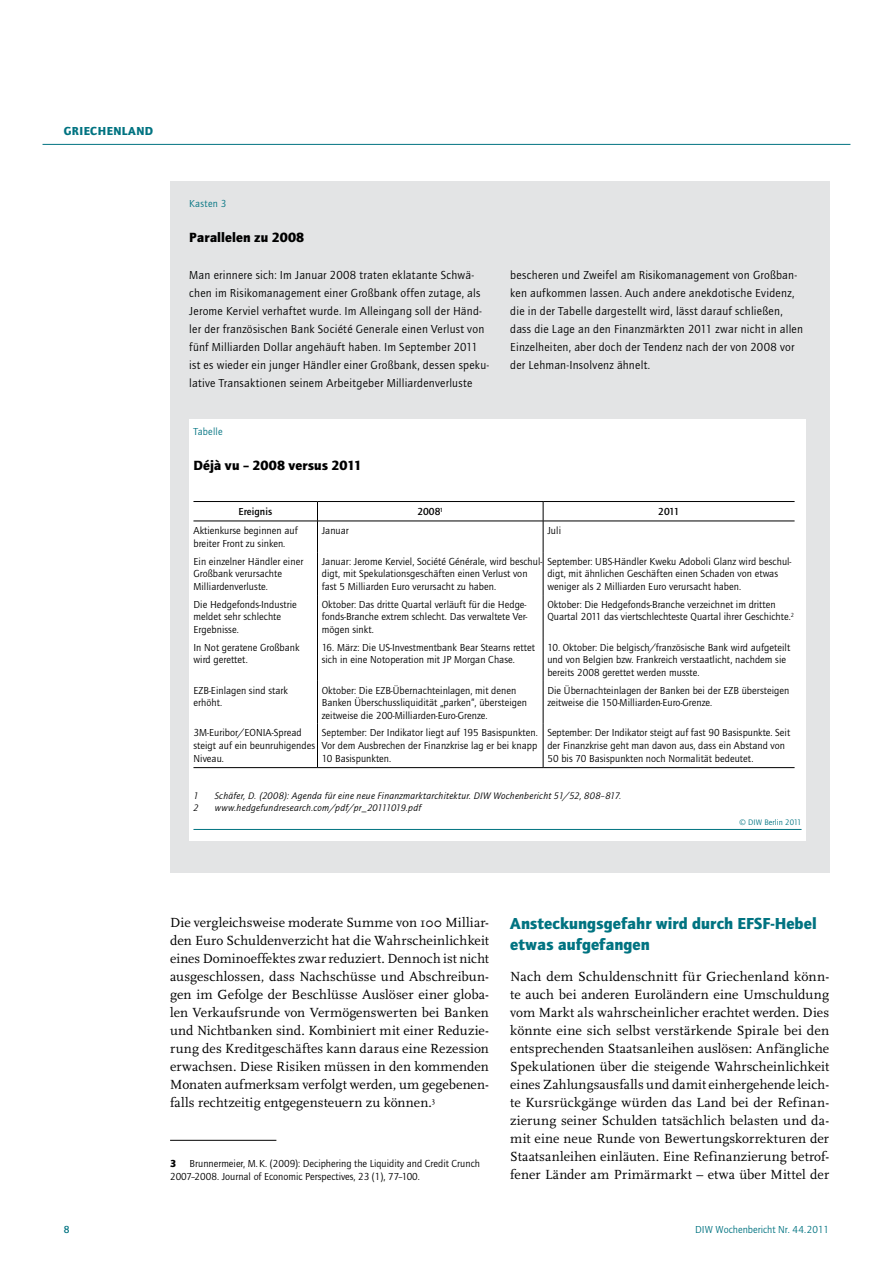
<style>
.page{position:relative;width:893px;height:1263px;background:#fff}
.page>*{position:absolute;margin:0;border:0;box-sizing:border-box;transform-origin:0 0}
.t1{font:900 16.5px "Quay Sans ITC Std";color:#007381}
.t2{font:13.8px/18px "Scala Pro";letter-spacing:.005em;color:#000;text-align:justify}
.t3{font:900 13.8px "Quay Sans ITC Std";letter-spacing:.005em;color:#000}
.t4{font:12px/18px "Quay Sans ITC Std";letter-spacing:.02em;color:#000}
.t5{font:900 12px "Quay Sans ITC Std";letter-spacing:.04em;color:#007381}
.t6{font:10.5px/12.6px "Quay Sans ITC Std";letter-spacing:.005em;color:#000}
.t7{font:10.5px "Quay Sans ITC Std";color:#007381}
.t8{font:500 10.5px "Quay Sans ITC Std";letter-spacing:.005em;color:#000}
.t9{font:10.5px "Quay Sans ITC Std";letter-spacing:.02em;color:#007381}
.t10{font:500 10.5px "Quay Sans ITC Std";color:#007381}
.t11{font:900 10.5px "Quay Sans ITC Std";color:#000}
.t12{font:italic 9.75px "Quay Sans ITC Std";letter-spacing:.025em;color:#000}
.t13{font:8.25px "Quay Sans ITC Std";letter-spacing:.01em;color:#007381}
</style>
<div class="page">
<hr style="left:43px;top:144px;width:807px;height:1px;background:#007381">
<hr style="left:170px;top:1140px;width:106px;height:1px;background:#000">
<div style="left:170px;top:182px;width:659px;height:691px;background:#e3e4e5"></div>
<div style="left:189px;top:419px;width:617px;height:421px;background:#fff"></div>
<hr style="left:193px;top:829px;width:608px;height:1px;background:#007381">
<hr style="left:193px;top:501px;width:124px;height:1px;background:#000">
<hr style="left:317px;top:501px;width:226px;height:1px;background:#000">
<svg style="left:317px;top:502px;width:1px;height:19px"></svg>
<hr style="left:543px;top:501px;width:252px;height:1px;background:#000">
<svg style="left:543px;top:502px;width:1px;height:19px"></svg>
<hr style="left:193px;top:521px;width:124px;height:1px;background:#000">
<hr style="left:317px;top:521px;width:226px;height:1px;background:#000">
<hr style="left:317px;top:521px;width:1px;height:31px;background:#000">
<hr style="left:543px;top:521px;width:252px;height:1px;background:#000">
<hr style="left:543px;top:521px;width:1px;height:31px;background:#000">
<hr style="left:317px;top:552px;width:1px;height:43px;background:#000">
<hr style="left:543px;top:552px;width:1px;height:43px;background:#000">
<hr style="left:317px;top:595px;width:1px;height:43px;background:#000">
<hr style="left:543px;top:595px;width:1px;height:43px;background:#000">
<hr style="left:317px;top:638px;width:1px;height:43px;background:#000">
<hr style="left:543px;top:638px;width:1px;height:43px;background:#000">
<hr style="left:317px;top:681px;width:1px;height:43px;background:#000">
<hr style="left:543px;top:681px;width:1px;height:43px;background:#000">
<hr style="left:317px;top:724px;width:1px;height:43px;background:#000">
<hr style="left:543px;top:724px;width:1px;height:43px;background:#000">
<hr style="left:193px;top:767px;width:124px;height:1px;background:#000">
<hr style="left:317px;top:767px;width:226px;height:1px;background:#000">
<hr style="left:543px;top:767px;width:252px;height:1px;background:#000">
<p class="t5" style="left:64px;top:123px;width:89px">Griechenland</p>
<p class="t7" style="left:189px;top:198px;width:38px">Kasten 3</p>
<h2 class="t3" style="left:189px;top:229px;width:117px">Parallelen zu 2008</h2>
<p class="t4" style="left:189px;top:266px;width:301px">Man erinnere sich: Im Januar 2008 traten eklatante Schwä&shy;chen im Risikomanagement einer Großbank offen zutage, als Jerome Kerviel verhaftet wurde. Im Alleingang soll der Händ&shy;ler der französischen Bank Société Generale einen Verlust von fünf Milliarden Dollar angehäuft haben. Im September 2011 ist es wieder ein junger Händler einer Großbank, dessen speku&shy;lative Transaktionen seinem Arbeitgeber Milliardenverluste</p>
<p class="t4" style="left:510px;top:266px;width:294px">bescheren und Zweifel am Risikomanagement von Großban&shy;ken aufkommen lassen. Auch andere anekdotische Evidenz, die in der Tabelle dargestellt wird, lässt darauf schließen, dass die Lage an den Finanzmärkten 2011 zwar nicht in allen Einzelheiten, aber doch der Tendenz nach der von 2008 vor der Lehman-Insolvenz ähnelt.</p>
<p class="t9" style="left:193px;top:425px;width:31px">Tabelle</p>
<h2 class="t3" style="left:193px;top:457px;width:170px">Déjà vu – 2008 versus 2011</h2>
<p class="t8" style="left:239px;top:505px;width:35px">Ereignis</p>
<p class="t8" style="left:417px;top:505px;width:27px">2008<sup>1</sup></p>
<p class="t8" style="left:658px;top:505px;width:23px">2011</p>
<p class="t6" style="left:193px;top:525px;width:106px">Aktienkurse beginnen auf breiter Front zu sinken.</p>
<p class="t6" style="left:322px;top:525px;width:29px">Januar</p>
<p class="t6" style="left:547px;top:525px;width:15px">Juli</p>
<p class="t6" style="left:193px;top:555px;width:111px">Ein einzelner Händler einer<br>Großbank verursachte<br>Milliardenverluste.</p>
<p class="t6" style="left:322px;top:555px;width:222px">Januar: Jerome Kerviel, Société Générale, wird beschul&shy;digt, mit Spekulationsgeschäften einen Verlust von fast 5 Milliarden Euro verursacht zu haben.</p>
<p class="t6" style="left:547px;top:555px;width:246px">September: UBS-Händler Kweku Adoboli Glanz wird beschul&shy;digt, mit ähnlichen Geschäften einen Schaden von etwas weniger als 2 Milliarden Euro verursacht haben.</p>
<p class="t6" style="left:193px;top:598px;width:105px">Die Hedgefonds-Industrie meldet sehr schlechte<br>Ergebnisse.</p>
<p class="t6" style="left:322px;top:598px;width:207px;text-align:justify">Oktober: Das dritte Quartal verläuft für die Hedge&shy;fonds-Branche extrem schlecht. Das verwaltete Ver&shy;mögen sinkt.</p>
<p class="t6" style="left:547px;top:598px;width:248px">Oktober: Die Hedgefonds-Branche verzeichnet im dritten<br>Quartal 2011 das viertschlechteste Quartal ihrer Geschichte.<sup>2</sup></p>
<p class="t6" style="left:193px;top:641px;width:108px">In Not geratene Großbank wird gerettet.</p>
<p class="t6" style="left:322px;top:641px;width:215px">16. März: Die US-Investmentbank Bear Stearns rettet sich in eine Notoperation mit JP Morgan Chase.</p>
<p class="t6" style="left:547px;top:641px;width:244px">10. Oktober: Die belgisch/französische Bank wird aufgeteilt und von Belgien bzw. Frankreich verstaatlicht, nachdem sie bereits 2008 gerettet werden musste.</p>
<p class="t6" style="left:193px;top:684px;width:96px">EZB-Einlagen sind stark erhöht.</p>
<p class="t6" style="left:322px;top:684px;width:207px">Oktober: Die EZB-Übernachteinlagen, mit denen<br>Banken Überschussliquidität „parken“, übersteigen zeitweise die 200-Milliarden-Euro-Grenze.</p>
<p class="t6" style="left:547px;top:684px;width:243px">Die Übernachteinlagen der Banken bei der EZB übersteigen zeitweise die 150-Milliarden-Euro-Grenze.</p>
<p class="t6" style="left:193px;top:727px;width:123px">3M-Euribor/EONIA-Spread steigt auf ein beunruhigendes<br>Niveau.</p>
<p class="t6" style="left:322px;top:727px;width:217px;text-align:justify">September: Der Indikator liegt auf 195 Basispunkten.<br>Vor dem Ausbrechen der Finanzkrise lag er bei knapp 10 Basispunkten.</p>
<p class="t6" style="left:547px;top:727px;width:244px">September: Der Indikator steigt auf fast 90 Basispunkte. Seit der Finanzkrise geht man davon aus, dass ein Abstand von<br>50 bis 70 Basispunkten noch Normalität bedeutet.</p>
<p class="t12" style="left:193px;top:790px;width:7px">1</p>
<p class="t12" style="left:215px;top:790px;width:408px">Schäfer, D. (2008): Agenda für eine neue Finanzmarktarchitektur. DIW Wochenbericht 51/52, 808–817.</p>
<p class="t12" style="left:193px;top:802px;width:7px">2</p>
<p class="t12" style="left:215px;top:802px;width:208px">www.hedgefundresearch.com/pdf/pr_20111019.pdf</p>
<p class="t13" style="left:740px;top:817px;width:63px">© DIW Berlin 2011</p>
<p class="t2" style="left:170px;top:913px;width:320px">Die vergleichsweise moderate Summe von 100 Milliar&shy;den Euro Schuldenverzicht hat die Wahrscheinlichkeit eines Dominoeffektes zwar reduziert. Dennoch ist nicht ausgeschlossen, dass Nachschüsse und Abschreibun&shy;gen im Gefolge der Beschlüsse Auslöser einer globa&shy;len Verkaufsrunde von Vermögenswerten bei Banken und Nichtbanken sind. Kombiniert mit einer Reduzie&shy;rung des Kreditgeschäftes kann daraus eine Rezession erwachsen. Diese Risiken müssen in den kommenden Monaten aufmerksam verfolgt werden, um gegebenen&shy;falls rechtzeitig entgegensteuern zu können.<sup>3</sup></p>
<p class="t6" style="left:170px;top:1156px;width:311px;line-height:13.5px;text-indent:19px">Brunnermeier, M.K. (2009): Deciphering the Liquidity and Credit Crunch<br>2007–2008. Journal of Economic Perspectives, 23 (1), 77–100.</p>
<p class="t11" style="left:170px;top:1157px;width:8px">3</p>
<h1 class="t1" style="left:510px;top:914px;width:237px">Ansteckungsgefahr wird durch EFSF</h1>
<h1 class="t1" style="left:771px;top:914px;width:47px">-Hebel</h1>
<h1 class="t1" style="left:510px;top:935px;width:141px">etwas aufgefangen</h1>
<p class="t2" style="left:510px;top:967px;width:320px">Nach dem Schuldenschnitt für Griechenland könn&shy;te auch bei anderen Euroländern eine Umschuldung vom Markt als wahrscheinlicher erachtet werden. Dies könnte eine sich selbst verstärkende Spirale bei den entsprechenden Staatsanleihen auslösen: Anfängliche Spekulationen über die steigende Wahrscheinlichkeit eines Zahlungsausfalls und damit einhergehende leich&shy;te Kursrückgänge würden das Land bei der Refinan&shy;zierung seiner Schulden tatsächlich belasten und da&shy;mit eine neue Runde von Bewertungskorrekturen der Staatsanleihen einläuten. Eine Refinanzierung betrof&shy;fener Länder am Primärmarkt – etwa über Mittel der</p>
<p class="t10" style="left:64px;top:1223px;width:7px">8</p>
<p class="t7" style="left:695px;top:1223px;width:135px">DIW Wochenbericht Nr. 44.2011</p>
</div>
